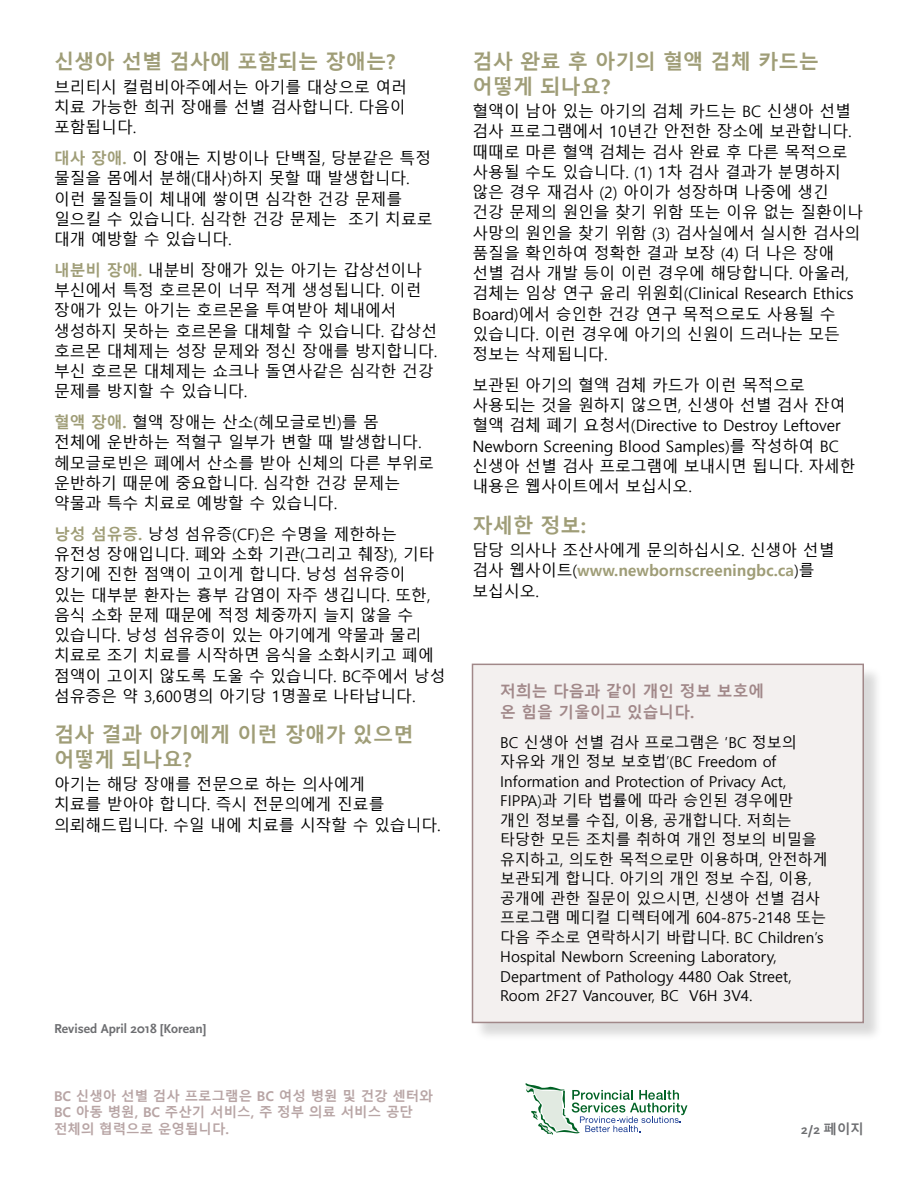
<style>
.page{position:relative;width:918px;height:1188px;background:#fff}
.page>*{position:absolute;margin:0;border:0;box-sizing:border-box;transform-origin:0 0}
.t1{font:700 20.25px/24.3px "Malgun Gothic";color:#9f9d77}
.t2{font:15.75px/20.2px "Malgun Gothic";color:#000}
.t3{font:700 15.75px/21px "Malgun Gothic";color:#a18889}
.t4{font:15px/19.5px "Malgun Gothic";color:#000}
.t5{font:700 13.5px/16.5px "Malgun Gothic";color:#b8a5a5}
.t6{font:700 13.5px "Scala Sans";color:#6d6e71}
.s1{font-weight:700;color:#9f9d77}
.s2{font-family:"Malgun Gothic"}
</style>
<div class="page">
<svg style="left:525px;top:1083px;width:162px;height:52px"></svg>
<div style="left:474px;top:665px;width:409px;height:377px;background:#000;opacity:.15"></div>
<div style="left:472px;top:664px;width:391px;height:358px;background:#f3f0ef"></div>
<div style="left:472px;top:664px;width:392px;height:359px;border:2px solid #a18889"></div>
<p class="t1" style="left:54px;top:50px;width:343px">신생아 선별 검사에 포함되는 장애는?</p>
<p class="t2" style="left:54px;top:77px;width:354px;text-align:justify">브리티시 컬럼비아주에서는 아기를 대상으로 여러 치료 가능한 희귀 장애를 선별 검사합니다. 다음이 포함됩니다.</p>
<p class="t2" style="left:54px;top:149px;width:380px"><span class="s1">대사 장애.</span> 이 장애는 지방이나 단백질, 당분같은 특정 물질을 몸에서 분해(대사)하지 못할 때 발생합니다. 이런 물질들이 체내에 쌓이면 심각한 건강 문제를 일으킬 수 있습니다. 심각한 건강 문제는 조기 치료로 대개 예방할 수 있습니다.</p>
<p class="t2" style="left:54px;top:260px;width:385px"><span class="s1">내분비 장애.</span> 내분비 장애가 있는 아기는 갑상선이나 부신에서 특정 호르몬이 너무 적게 생성됩니다. 이런 장애가 있는 아기는 호르몬을 투여받아 체내에서 생성하지 못하는 호르몬을 대체할 수 있습니다. 갑상선 호르몬 대체제는 성장 문제와 정신 장애를 방지합니다. 부신 호르몬 대체제는 쇼크나 돌연사같은 심각한 건강 문제를 방지할 수 있습니다.</p>
<p class="t2" style="left:54px;top:413px;width:381px"><span class="s1">혈액 장애.</span> 혈액 장애는 산소(헤모글로빈)를 몸<br>전체에 운반하는 적혈구 일부가 변할 때 발생합니다. 헤모글로빈은 폐에서 산소를 받아 신체의 다른 부위로 운반하기 때문에 중요합니다. 심각한 건강 문제는 약물과 특수 치료로 예방할 수 있습니다.</p>
<p class="t2" style="left:54px;top:524px;width:393px"><span class="s1">낭성 섬유증.</span> 낭성 섬유증(CF)은 수명을 제한하는 유전성 장애입니다. 폐와 소화 기관(그리고 췌장), 기타 장기에 진한 점액이 고이게 합니다. 낭성 섬유증이<br>있는 대부분 환자는 흉부 감염이 자주 생깁니다. 또한, 음식 소화 문제 때문에 적정 체중까지 늘지 않을 수 있습니다. 낭성 섬유증이 있는 아기에게 약물과 물리 치료로 조기 치료를 시작하면 음식을 소화시키고 폐에 점액이 고이지 않도록 도울 수 있습니다. BC주에서 낭성 섬유증은 약 3,600명의 아기당 1명꼴로 나타납니다.</p>
<p class="t1" style="left:54px;top:723px;width:361px">검사 결과 아기에게 이런 장애가 있으면 어떻게 되나요?</p>
<p class="t2" style="left:54px;top:775px;width:388px">아기는 해당 장애를 전문으로 하는 의사에게<br>치료를 받아야 합니다. 즉시 전문의에게 진료를 의뢰해드립니다. 수일 내에 치료를 시작할 수 있습니다.</p>
<p class="t6" style="left:54px;top:1020px;width:154px">Revised April 2018 [Korean]</p>
<p class="t5" style="left:54px;top:1088px;width:380px">BC 신생아 선별 검사 프로그램은 BC 여성 병원 및 건강 센터와<br>BC 아동 병원, BC 주산기 서비스, 주 정부 의료 서비스 공단 전체의 협력으로 운영됩니다.</p>
<p class="t1" style="left:472px;top:50px;width:348px">검사 완료 후 아기의 혈액 검체 카드는 어떻게 되나요?</p>
<p class="t2" style="left:472px;top:102px;width:392px">혈액이 남아 있는 아기의 검체 카드는 BC 신생아 선별 검사 프로그램에서 10년간 안전한 장소에 보관합니다. 때때로 마른 혈액 검체는 검사 완료 후 다른 목적으로 사용될 수도 있습니다. (1) 1차 검사 결과가 분명하지 않은 경우 재검사 (2) 아이가 성장하며 나중에 생긴 건강 문제의 원인을 찾기 위함 또는 이유 없는 질환이나 사망의 원인을 찾기 위함 (3) 검사실에서 실시한 검사의 품질을 확인하여 정확한 결과 보장 (4) 더 나은 장애 선별 검사 개발 등이 이런 경우에 해당합니다. 아울러, 검체는 임상 연구 윤리 위원회(Clinical Research Ethics<br>Board)에서 승인한 건강 연구 목적으로도 사용될 수 있습니다. 이런 경우에 아기의 신원이 드러나는 모든 정보는 삭제됩니다.</p>
<p class="t2" style="left:472px;top:375px;width:385px">보관된 아기의 혈액 검체 카드가 이런 목적으로 사용되는 것을 원하지 않으면, 신생아 선별 검사 잔여 혈액 검체 폐기 요청서(Directive to Destroy Leftover<br>Newborn Screening Blood Samples)를 작성하여 BC 신생아 선별 검사 프로그램에 보내시면 됩니다. 자세한 내용은 웹사이트에서 보십시오.</p>
<p class="t1" style="left:472px;top:513px;width:115px">자세한 정보:</p>
<p class="t2" style="left:472px;top:541px;width:363px">담당 의사나 조산사에게 문의하십시오. 신생아 선별 검사 웹사이트(<span class="s1">www.newbornscreeningbc.ca</span>)를 보십시오.</p>
<p class="t3" style="left:500px;top:681px;width:265px">저희는 다음과 같이 개인 정보 보호에 온 힘을 기울이고 있습니다.</p>
<p class="t4" style="left:500px;top:733px;width:329px">BC 신생아 선별 검사 프로그램은 ‘BC 정보의 자유와 개인 정보 보호법’(BC Freedom of<br>Information and Protection of Privacy Act,<br>FIPPA)과 기타 법률에 따라 승인된 경우에만<br>개인 정보를 수집, 이용, 공개합니다. 저희는 타당한 모든 조치를 취하여 개인 정보의 비밀을 유지하고, 의도한 목적으로만 이용하며, 안전하게 보관되게 합니다. 아기의 개인 정보 수집, 이용, 공개에 관한 질문이 있으시면, 신생아 선별 검사 프로그램 메디컬 디렉터에게 604-875-2148 또는 다음 주소로 연락하시기 바랍니다. BC Children’s<br>Hospital Newborn Screening Laboratory,<br>Department of Pathology 4480 Oak Street,<br>Room 2F27 Vancouver, BC V6H 3V4.</p>
<p class="t6" style="left:801px;top:1122px;width:64px">2/2 <span class="s2">페이지</span></p>
</div>
